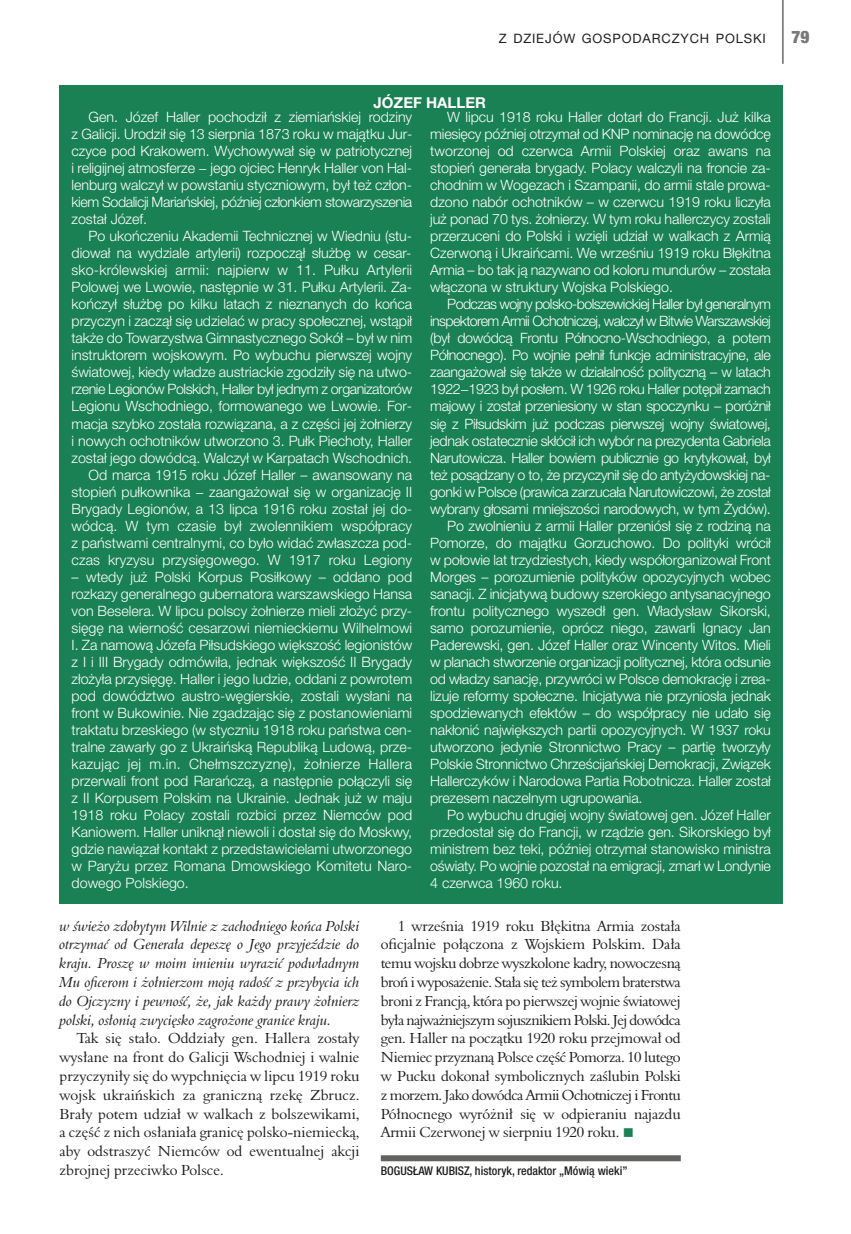
<style>
.page{position:relative;width:851px;height:1234px;background:#fff}
.page>*{position:absolute;margin:0;border:0;box-sizing:border-box;transform-origin:0 0}
.t1{font:900 condensed 17.25px "Helvetica Neue LT Com";color:#797978}
.t2{font:15px/18.8px "Aldine 401 EU";letter-spacing:-.01em;color:#1f1f1e;text-align:justify}
.t3{font:italic 15px/18.8px "Aldine 401 EU";color:#1f1f1e;text-align:justify}
.t4{font:700 15px "Helvetica Neue LT Com";color:#fff}
.t5{font:300 14.25px/17px "Helvetica Neue LT Com";letter-spacing:-.01em;color:#fff;text-align:justify}
.t6{font:300 14.25px "Helvetica Neue LT Com";letter-spacing:-.045em;color:#fff}
.t7{font:300 14.25px "Helvetica Neue LT Com";letter-spacing:-.04em;color:#fff}
.t8{font:12.9px "Helvetica Neue LT Com";letter-spacing:.065em;color:#1f1f1e}
.t9{font:500 condensed 12px "Helvetica Neue LT Com";color:#1f1f1e}
.s1{color:#198153}
</style>
<div class="page">
<hr style="left:782px;top:0;width:1px;height:64px;background:#1f1f1e">
<svg style="left:381px;top:1155px;width:299px;height:5px"></svg>
<div style="left:60px;top:85px;width:722px;height:818px;background:#198153"></div>
<p class="t8" style="left:499px;top:30px;width:268px">Z DZIEJÓW GOSPODARCZYCH POLSKI</p>
<p class="t1" style="left:791px;top:27px;width:19px">79</p>
<p class="t4" style="left:373px;top:93px;width:114px">JÓZEF HALLER</p>
<p class="t5" style="left:72px;top:108px;width:342px;text-indent:17px">Gen. Józef Haller pochodził z ziemiańskiej rodziny z Galicji. Urodził się 13 sierpnia 1873 roku w majątku Jur&shy;czyce pod Krakowem. Wychowywał się w patriotycznej i religijnej atmosferze − jego ojciec Henryk Haller von Hal&shy;lenburg walczył w powstaniu styczniowym, był też człon&shy;kiem Sodalicji Mariańskiej, później członkiem stowarzyszenia został Józef.</p>
<p class="t5" style="left:72px;top:227px;width:342px;text-align:right">Po ukończeniu Akademii Technicznej w Wiedniu (stu&shy;diował na wydziale artylerii) rozpoczął służbę w cesar&shy;sko-królewskiej armii: najpierw w 11. Pułku Artylerii Polowej we Lwowie, następnie w 31. Pułku Artylerii. Za&shy;kończył służbę po kilku latach z nieznanych do końca przyczyn i zaczął się udzielać w pracy społecznej, wstąpił także do Towarzystwa Gimnastycznego Sokół – był w nim instruktorem wojskowym. Po wybuchu pierwszej wojny światowej, kiedy władze austriackie zgodziły się na utwo&shy;rzenie Legionów Polskich, Haller był jednym z organizatorów Legionu Wschodniego, formowanego we Lwowie. For&shy;macja szybko została rozwiązana, a z części jej żołnierzy i nowych ochotników utworzono 3. Pułk Piechoty, Haller został jego dowódcą. Walczył w Karpatach Wschodnich.<br>Od marca 1915 roku Józef Haller – awansowany na stopień pułkownika − zaangażował się w organizację II Brygady Legionów, a 13 lipca 1916 roku został jej do&shy;wódcą. W tym czasie był zwolennikiem współpracy z państwami centralnymi, co było widać zwłaszcza pod&shy;czas kryzysu przysięgowego. W 1917 roku Legiony</p>
<p class="t5" style="left:72px;top:567px;width:342px">– wtedy już Polski Korpus Posiłkowy – oddano pod rozkazy generalnego gubernatora warszawskiego Hansa von Beselera. W lipcu polscy żołnierze mieli złożyć przy&shy;sięgę na wierność cesarzowi niemieckiemu Wilhelmowi I. Za namową Józefa Piłsudskiego większość legionistów z I i III Brygady odmówiła, jednak większość II Brygady złożyła przysięgę. Haller i jego ludzie, oddani z powrotem pod dowództwo austro-węgierskie, zostali wysłani na front w Bukowinie. Nie zgadzając się z postanowieniami traktatu brzeskiego (w styczniu 1918 roku państwa cen&shy;tralne zawarły go z Ukraińską Republiką Ludową, prze&shy;kazując jej m.in. Chełmszczyznę), żołnierze Hallera przerwali front pod Rarańczą, a następnie połączyli się z II Korpusem Polskim na Ukrainie. Jednak już w maju 1918 roku Polacy zostali rozbici przez Niemców pod Kaniowem. Haller uniknął niewoli i dostał się do Moskwy, gdzie nawiązał kontakt z przedstawicielami utworzonego w Paryżu przez Romana Dmowskiego Komitetu Naro&shy;dowego Polskiego.</p>
<p class="t5" style="left:430px;top:108px;width:342px;text-indent:17px">W lipcu 1918 roku Haller dotarł do Francji. Już kilka miesięcy później otrzymał od KNP nominację na dowódcę tworzonej od czerwca Armii Polskiej oraz awans na stopień generała brygady. Polacy walczyli na froncie za&shy;chodnim w Wogezach i Szampanii, do armii stale prowa&shy;dzono nabór ochotników – w czerwcu 1919 roku liczyła już ponad 70 tys. żołnierzy. W tym roku hallerczycy zostali przerzuceni do Polski i wzięli udział w walkach z Armią Czerwoną i Ukraińcami. We wrześniu 1919 roku Błękitna Armia – bo tak ją nazywano od koloru mundurów – została włączona w struktury Wojska Polskiego.</p>
<p class="t7" style="left:447px;top:295px;width:325px">Podczas wojny polsko-bolszewickiej Haller był generalnym</p>
<p class="t6" style="left:430px;top:312px;width:342px">inspektorem Armii Ochotniczej, walczył w Bitwie Warszawskiej</p>
<p class="t5" style="left:430px;top:329px;width:342px">(był dowódcą Frontu Północno-Wschodniego, a potem</p>
<p class="t5" style="left:430px;top:346px;width:342px">Północnego). Po wojnie pełnił funkcje administracyjne, ale</p>
<p class="t5" style="left:430px;top:363px;width:342px">zaangażował się także w działalność polityczną – w latach</p>
<p class="t5" style="left:430px;top:380px;width:342px">1922−1923 był posłem. W 1926 roku Haller potępił zamach</p>
<p class="t5" style="left:430px;top:397px;width:342px">majowy i został przeniesiony w stan spoczynku – poróżnił</p>
<p class="t5" style="left:430px;top:414px;width:342px">się z Piłsudskim już podczas pierwszej wojny światowej,</p>
<p class="t5" style="left:430px;top:431px;width:342px">jednak ostatecznie skłócił ich wybór na prezydenta Gabriela</p>
<p class="t5" style="left:430px;top:448px;width:342px">Narutowicza. Haller bowiem publicznie go krytykował, był</p>
<p class="t5" style="left:430px;top:465px;width:342px">też posądzany o to, że przyczynił się do antyżydowskiej na-</p>
<p class="t5" style="left:430px;top:482px;width:342px">gonki w Polsce (prawica zarzucała Narutowiczowi, że został</p>
<p class="t5" style="left:430px;top:499px;width:342px">wybrany głosami mniejszości narodowych, w tym Żydów).</p>
<p class="t5" style="left:447px;top:516px;width:325px">Po zwolnieniu z armii Haller przeniósł się z rodziną na</p>
<p class="t5" style="left:430px;top:533px;width:342px">Pomorze, do majątku Gorzuchowo. Do polityki wrócił</p>
<p class="t5" style="left:430px;top:550px;width:342px">w połowie lat trzydziestych, kiedy współorganizował Front</p>
<p class="t5" style="left:430px;top:567px;width:342px">Morges – porozumienie polityków opozycyjnych wobec</p>
<p class="t5" style="left:430px;top:584px;width:342px">sanacji. Z inicjatywą budowy szerokiego antysanacyjnego</p>
<p class="t5" style="left:430px;top:601px;width:342px">frontu politycznego wyszedł gen. Władysław Sikorski,</p>
<p class="t5" style="left:430px;top:618px;width:342px">samo porozumienie, oprócz niego, zawarli Ignacy Jan</p>
<p class="t5" style="left:430px;top:635px;width:342px">Paderewski, gen. Józef Haller oraz Wincenty Witos. Mieli</p>
<p class="t5" style="left:430px;top:652px;width:342px">w planach stworzenie organizacji politycznej, która odsunie</p>
<p class="t5" style="left:430px;top:669px;width:342px">od władzy sanację, przywróci w Polsce demokrację i zrea-</p>
<p class="t5" style="left:430px;top:686px;width:342px">lizuje reformy społeczne. Inicjatywa nie przyniosła jednak</p>
<p class="t5" style="left:430px;top:703px;width:342px">spodziewanych efektów – do współpracy nie udało się</p>
<p class="t5" style="left:430px;top:720px;width:342px">nakłonić największych partii opozycyjnych. W 1937 roku</p>
<p class="t5" style="left:430px;top:737px;width:342px">utworzono jedynie Stronnictwo Pracy – partię tworzyły</p>
<p class="t5" style="left:430px;top:754px;width:342px">Polskie Stronnictwo Chrześcijańskiej Demokracji, Związek</p>
<p class="t5" style="left:430px;top:771px;width:342px">Hallerczyków i Narodowa Partia Robotnicza. Haller został</p>
<p class="t5" style="left:430px;top:788px;width:214px">prezesem naczelnym ugrupowania.</p>
<p class="t5" style="left:447px;top:805px;width:325px">Po wybuchu drugiej wojny światowej gen. Józef Haller</p>
<p class="t5" style="left:430px;top:822px;width:342px">przedostał się do Francji, w rządzie gen. Sikorskiego był</p>
<p class="t5" style="left:430px;top:839px;width:342px">ministrem bez teki, później otrzymał stanowisko ministra</p>
<p class="t5" style="left:430px;top:856px;width:342px">oświaty. Po wojnie pozostał na emigracji, zmarł w Londynie</p>
<p class="t5" style="left:430px;top:873px;width:134px">4 czerwca 1960 roku.</p>
<p class="t3" style="left:60px;top:916px;width:301px">w świeżo zdobytym Wilnie z zachodniego końca Polski otrzymać od Generała depeszę o Jego przyjeździe do kraju. Proszę w moim imieniu wyrazić podwładnym Mu oficerom i żołnierzom moją radość z przybycia ich do Ojczyzny i pewność, że, jak każdy prawy żołnierz polski, osłonią zwycięsko zagrożone granice kraju.</p>
<p class="t2" style="left:60px;top:1028px;width:301px;text-indent:17px">Tak się stało. Oddziały gen. Hallera zostały wysłane na front do Galicji Wschodniej i walnie przyczyniły się do wypchnięcia w lipcu 1919 roku wojsk ukraińskich za graniczną rzekę Zbrucz.<br>Brały potem udział w walkach z bolszewikami, a część z nich osłaniała granicę polsko-niemiecką, aby odstraszyć Niemców od ewentualnej akcji zbrojnej przeciwko Polsce.</p>
<p class="t2" style="left:381px;top:916px;width:301px;text-indent:17px">1 września 1919 roku Błękitna Armia została oficjalnie połączona z Wojskiem Polskim. Dała temu wojsku dobrze wyszkolone kadry, nowoczesną broń i wyposażenie. Stała się też symbolem braterstwa broni z Francją, która po pierwszej wojnie światowej była najważniejszym sojusznikiem Polski. Jej dowódca gen. Haller na początku 1920 roku przejmował od Niemiec przyznaną Polsce część Pomorza. 10 lutego w Pucku dokonał symbolicznych zaślubin Polski z morzem. Jako dowódca Armii Ochotniczej i Frontu Północnego wyróżnił się w odpieraniu najazdu Armii Czerwonej w sierpniu 1920 roku. <span class="s1">■</span></p>
<p class="t9" style="left:381px;top:1163px;width:248px">Bogusław KuBisz, historyk, redaktor „Mówią wieki”</p>
</div>
